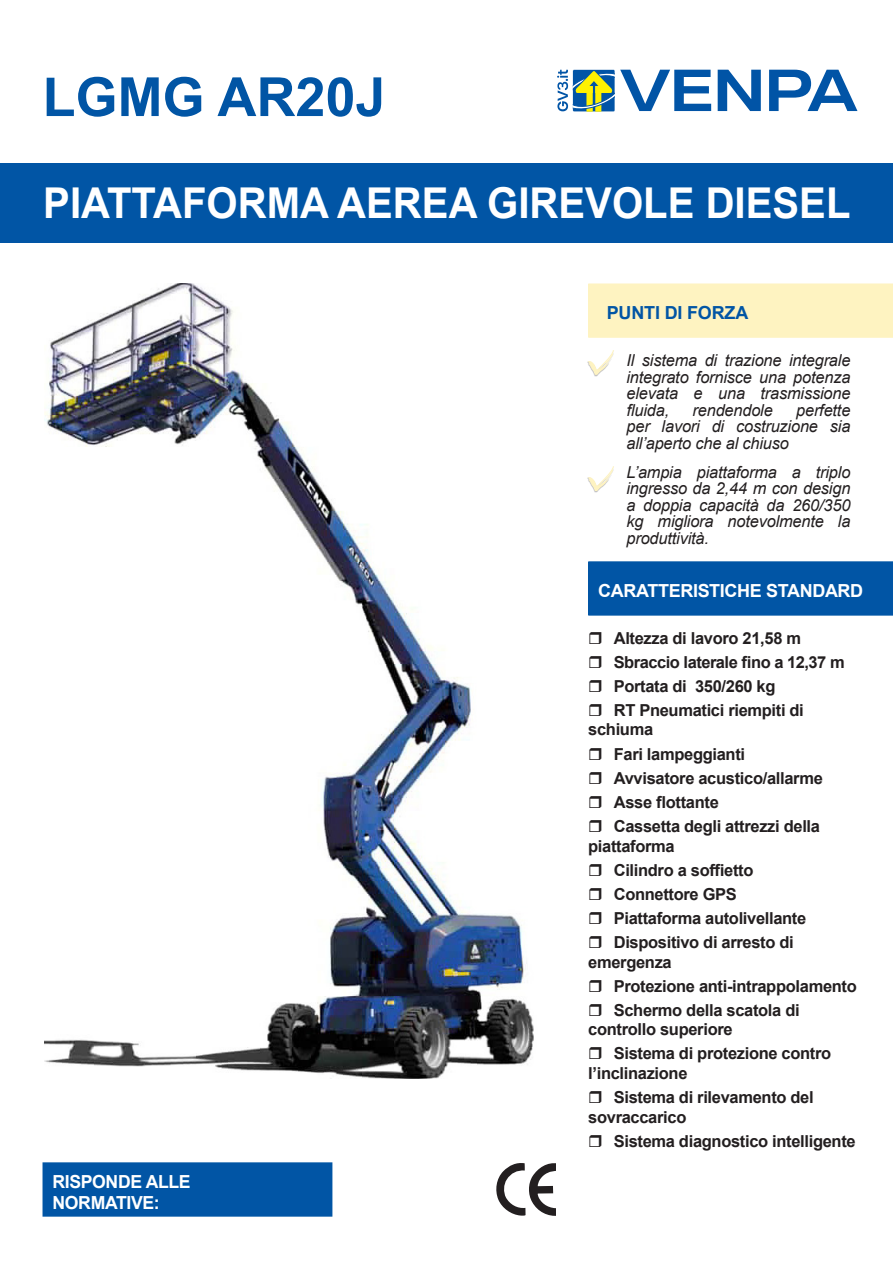
<style>
.page{position:relative;width:893px;height:1263px;background:#fff}
.page>*{position:absolute;margin:0;border:0;box-sizing:border-box;transform-origin:0 0}
.t1{font:700 54px "Arial";color:#0155a5}
.t2{font:700 42.6px "Arial";color:#fff;scale:.94 1}
.t3{font:700 18px/21.6px "Arial";letter-spacing:-.02em;color:#fff}
.t4{font:700 18px "Arial";letter-spacing:-.01em;color:#0155a5}
.t5{font:700 16.5px/19.8px "Arial";letter-spacing:-.02em;color:#231f20}
.t6{font:italic 16.5px/16.5px "Arial";letter-spacing:-.01em;color:#231f20;text-align:justify}
</style>
<div class="page">
<img style="left:44px;top:283px;width:490px;height:796px">
<div style="left:588px;top:561px;width:305px;height:55px;background:#0155a5"></div>
<div style="left:0;top:164px;width:893px;height:79px;background:#0155a5"></div>
<div style="left:588px;top:283px;width:305px;height:55px;background:#fef3c1"></div>
<svg style="left:588px;top:350px;width:26px;height:25px"></svg>
<svg style="left:588px;top:466px;width:26px;height:25px"></svg>
<div style="left:43px;top:1163px;width:289px;height:53px;background:#0155a5"></div>
<div style="left:43px;top:1162px;width:289px;height:55px;border:2px solid #0155a5"></div>
<svg style="left:496px;top:1163px;width:60px;height:53px"></svg>
<svg style="left:718px;top:70px;width:43px;height:41px"></svg>
<svg style="left:769px;top:70px;width:88px;height:41px"></svg>
<svg style="left:557px;top:69px;width:154px;height:43px"></svg>
<p class="t1" style="left:43px;top:59px;width:345px">LGMG AR20J</p>
<p class="t2" style="left:43px;top:173px;width:860px">PIATTAFORMA AEREA GIREVOLE DIESEL</p>
<p class="t4" style="left:607px;top:300px;width:143px">PUNTI DI FORZA</p>
<p class="t6" style="left:626px;top:352px;width:225px">Il sistema di trazione integrale integrato fornisce una potenza elevata e una trasmissione fluida,</p>
<p class="t6" style="left:626px;top:402px;width:225px;text-indent:170px">perfette per lavori di costruzione sia all’aperto che al chiuso</p>
<p class="t6" style="left:626px;top:464px;width:225px">L’ampia piattaforma a triplo ingresso da 2,44 m con design a doppia capacità da 260/350 kg migliora notevolmente la produttività.</p>
<p class="t6" style="left:693px;top:402px;width:82px">rendendole</p>
<p class="t3" style="left:598px;top:580px;width:267px">CARATTERISTICHE STANDARD</p>
<p class="t3" style="left:53px;top:1170px;width:140px">RISPONDE ALLE<br>NORMATIVE:</p>
<p class="t5" style="left:614px;top:628px;width:189px">Altezza di lavoro 21,58 m</p>
<p class="t5" style="left:614px;top:652px;width:232px">Sbraccio laterale fino a 12,37 m</p>
<p class="t5" style="left:614px;top:676px;width:163px">Portata di 350/260 kg</p>
<p class="t5" style="left:588px;top:700px;width:217px;text-indent:26px">RT Pneumatici riempiti di schiuma</p>
<p class="t5" style="left:614px;top:744px;width:133px">Fari lampeggianti</p>
<p class="t5" style="left:614px;top:768px;width:211px">Avvisatore acustico/allarme</p>
<p class="t5" style="left:614px;top:792px;width:107px">Asse flottante</p>
<p class="t5" style="left:588px;top:816px;width:233px;text-indent:26px">Cassetta degli attrezzi della piattaforma</p>
<p class="t5" style="left:614px;top:860px;width:141px">Cilindro a soffietto</p>
<p class="t5" style="left:614px;top:884px;width:125px">Connettore GPS</p>
<p class="t5" style="left:614px;top:908px;width:194px">Piattaforma autolivellante</p>
<p class="t5" style="left:588px;top:932px;width:207px;text-indent:26px">Dispositivo di arresto di emergenza</p>
<p class="t5" style="left:614px;top:976px;width:245px">Protezione anti-intrappolamento</p>
<p class="t5" style="left:588px;top:1000px;width:213px;text-indent:26px">Schermo della scatola di controllo superiore</p>
<p class="t5" style="left:588px;top:1044px;width:245px;text-indent:26px">Sistema di protezione contro l’inclinazione</p>
<p class="t5" style="left:588px;top:1088px;width:227px;text-indent:26px">Sistema di rilevamento del sovraccarico</p>
<p class="t5" style="left:614px;top:1132px;width:243px">Sistema diagnostico intelligente</p>
</div>
